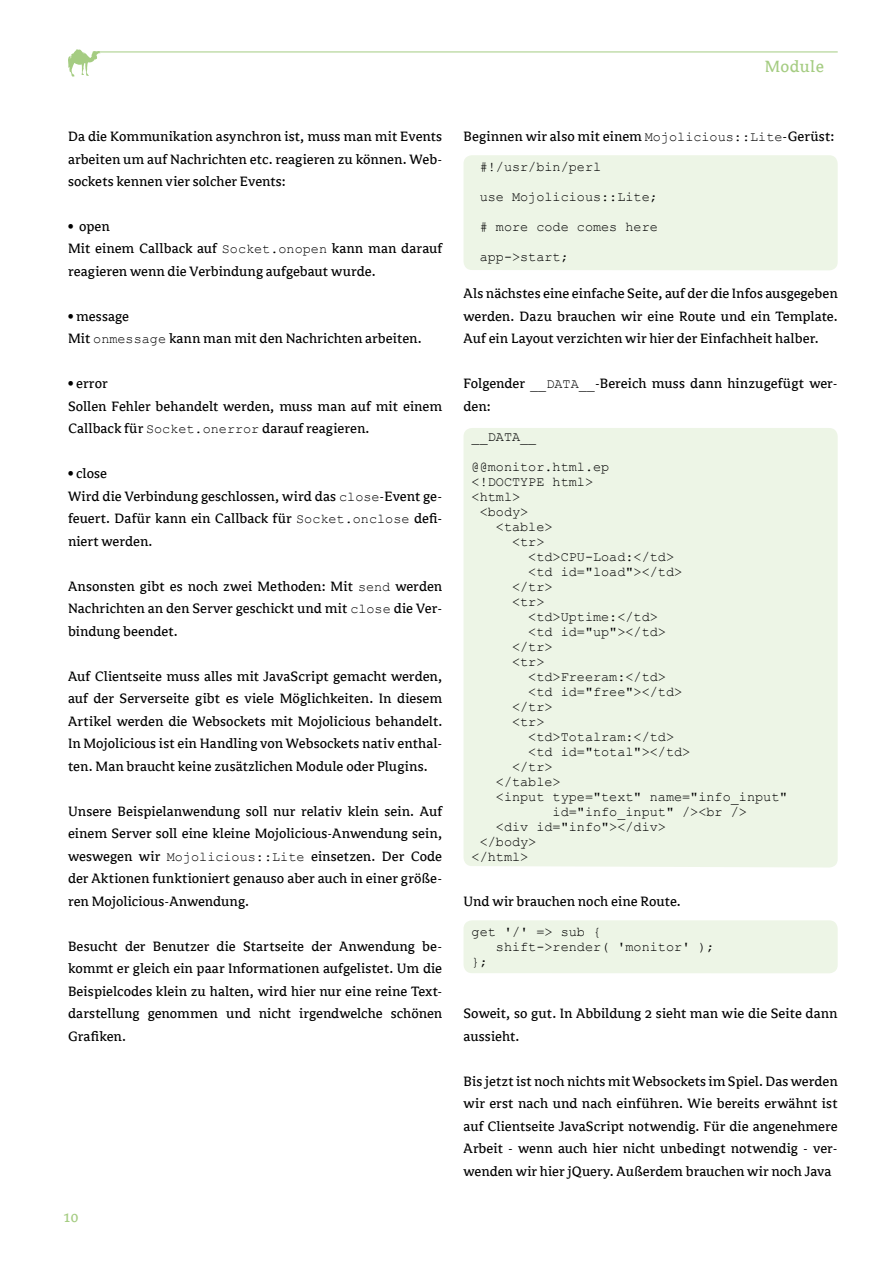
<style>
.page{position:relative;width:893px;height:1263px;background:#fff}
.page>*{position:absolute;margin:0;border:0;box-sizing:border-box;transform-origin:0 0}
.t1{font:18px "Avance";letter-spacing:.025em;color:#a5cc82}
.t2{font:16.5px "Avance";color:#a5cc82}
.t3{font:15px/22.5px "Avance";color:#000;text-align:justify}
.t4{font:13.5px "Courier New";color:#000}
.s1{font-family:"Courier New";font-size:13.5px}
</style>
<div class="page">
<svg style="left:68px;top:49px;width:32px;height:28px"></svg>
<hr style="left:99px;top:52px;width:739px;height:1px;background:#a5cc82">
<div style="left:463px;top:155px;width:375px;height:115px;background:#edf5e6;border-radius:9px"></div>
<div style="left:463px;top:428px;width:375px;height:439px;background:#edf5e6"></div>
<div style="left:463px;top:920px;width:375px;height:53px;background:#edf5e6;border-radius:9px"></div>
<p class="t1" style="left:765px;top:57px;width:61px">Module</p>
<p class="t3" style="left:68px;top:125px;width:376px">Da die Kommunikation asynchron ist, muss man mit Events arbeiten um auf Nachrichten etc. reagieren zu können. Web&shy;sockets kennen vier solcher Events:</p>
<p class="t3" style="left:68px;top:215px;width:376px;text-align:left">• open<br>Mit einem Callback auf <span class="s1">Socket.onopen</span> kann man darauf reagieren wenn die Verbindung aufgebaut wurde.</p>
<p class="t3" style="left:68px;top:305px;width:355px">• message<br>Mit <span class="s1">onmessage</span> kann man mit den Nachrichten arbeiten.</p>
<p class="t3" style="left:68px;top:373px;width:376px;text-align:left">• error<br>Sollen Fehler behandelt werden, muss man auf mit einem<br>Callback für <span class="s1">Socket.onerror</span> darauf reagieren.</p>
<p class="t3" style="left:68px;top:463px;width:376px;text-align:left">• close<br>Wird die Verbindung geschlossen, wird das <span class="s1">close</span>-Event ge&shy;feuert. Dafür kann ein Callback für <span class="s1">Socket.onclose</span> defi&shy;niert werden.</p>
<p class="t3" style="left:68px;top:575px;width:376px">Ansonsten gibt es noch zwei Methoden: Mit <span class="s1">send</span> werden Nachrichten an den Server geschickt und mit <span class="s1">close</span> die Ver&shy;bindung beendet.</p>
<p class="t3" style="left:68px;top:665px;width:376px">Auf Clientseite muss alles mit JavaScript gemacht werden, auf der Serverseite gibt es viele Möglichkeiten. In diesem Artikel werden die Websockets mit Mojolicious behandelt.<br>In Mojolicious ist ein Handling von Websockets nativ enthal&shy;ten. Man braucht keine zusätzlichen Module oder Plugins.</p>
<p class="t3" style="left:68px;top:800px;width:376px">Unsere Beispielanwendung soll nur relativ klein sein. Auf einem Server soll eine kleine Mojolicious-Anwendung sein, weswegen wir <span class="s1">Mojolicious::Lite</span> einsetzen. Der Code der Aktionen funktioniert genauso aber auch in einer größe&shy;ren Mojolicious-Anwendung.</p>
<p class="t3" style="left:68px;top:935px;width:376px">Besucht der Benutzer die Startseite der Anwendung be&shy;kommt er gleich ein paar Informationen aufgelistet. Um die Beispielcodes klein zu halten, wird hier nur eine reine Text&shy;darstellung genommen und nicht irgendwelche schönen Grafiken.</p>
<p class="t2" style="left:64px;top:1208px;width:16px">10</p>
<p class="t3" style="left:463px;top:125px;width:372px">Beginnen wir also mit einem <span class="s1">Mojolicious::Lite</span>-Gerüst:</p>
<p class="t4" style="left:480px;top:158px;width:123px">#!/usr/bin/perl</p>
<p class="t4" style="left:480px;top:188px;width:180px">use Mojolicious::Lite;</p>
<p class="t4" style="left:480px;top:218px;width:180px"># more code comes here</p>
<p class="t4" style="left:480px;top:248px;width:91px">app-&gt;start;</p>
<p class="t3" style="left:463px;top:283px;width:376px">Als nächstes eine einfache Seite, auf der die Infos ausgegeben werden. Dazu brauchen wir eine Route und ein Template.<br>Auf ein Layout verzichten wir hier der Einfachheit halber.</p>
<p class="t3" style="left:463px;top:373px;width:376px">Folgender <span class="s1">__DATA__</span>-Bereich muss dann hinzugefügt wer&shy;den:</p>
<p class="t4" style="left:472px;top:428px;width:66px">__DATA__</p>
<p class="t4" style="left:472px;top:458px;width:139px">@@monitor.html.ep</p>
<p class="t4" style="left:472px;top:473px;width:123px">&lt;!DOCTYPE html&gt;</p>
<p class="t4" style="left:472px;top:488px;width:50px">&lt;html&gt;</p>
<p class="t4" style="left:480px;top:503px;width:50px">&lt;body&gt;</p>
<p class="t4" style="left:496px;top:518px;width:58px">&lt;table&gt;</p>
<p class="t4" style="left:512px;top:533px;width:34px">&lt;tr&gt;</p>
<p class="t4" style="left:528px;top:548px;width:147px">&lt;td&gt;CPU-Load:&lt;/td&gt;</p>
<p class="t4" style="left:528px;top:563px;width:155px">&lt;td id="load"&gt;&lt;/td&gt;</p>
<p class="t4" style="left:512px;top:578px;width:42px">&lt;/tr&gt;</p>
<p class="t4" style="left:512px;top:593px;width:34px">&lt;tr&gt;</p>
<p class="t4" style="left:528px;top:608px;width:131px">&lt;td&gt;Uptime:&lt;/td&gt;</p>
<p class="t4" style="left:528px;top:623px;width:139px">&lt;td id="up"&gt;&lt;/td&gt;</p>
<p class="t4" style="left:512px;top:638px;width:42px">&lt;/tr&gt;</p>
<p class="t4" style="left:512px;top:653px;width:34px">&lt;tr&gt;</p>
<p class="t4" style="left:528px;top:668px;width:139px">&lt;td&gt;Freeram:&lt;/td&gt;</p>
<p class="t4" style="left:528px;top:683px;width:155px">&lt;td id="free"&gt;&lt;/td&gt;</p>
<p class="t4" style="left:512px;top:698px;width:42px">&lt;/tr&gt;</p>
<p class="t4" style="left:512px;top:713px;width:34px">&lt;tr&gt;</p>
<p class="t4" style="left:528px;top:728px;width:147px">&lt;td&gt;Totalram:&lt;/td&gt;</p>
<p class="t4" style="left:528px;top:743px;width:164px">&lt;td id="total"&gt;&lt;/td&gt;</p>
<p class="t4" style="left:512px;top:758px;width:42px">&lt;/tr&gt;</p>
<p class="t4" style="left:496px;top:773px;width:66px">&lt;/table&gt;</p>
<p class="t4" style="left:496px;top:788px;width:293px">&lt;input type="text" name="info_input"</p>
<p class="t4" style="left:553px;top:803px;width:196px">id="info_input" /&gt;&lt;br /&gt;</p>
<p class="t4" style="left:496px;top:818px;width:172px">&lt;div id="info"&gt;&lt;/div&gt;</p>
<p class="t4" style="left:480px;top:833px;width:58px">&lt;/body&gt;</p>
<p class="t4" style="left:472px;top:848px;width:58px">&lt;/html&gt;</p>
<p class="t3" style="left:463px;top:890px;width:219px">Und wir brauchen noch eine Route.</p>
<p class="t4" style="left:472px;top:923px;width:131px">get '/' =&gt; sub {</p>
<p class="t4" style="left:496px;top:938px;width:220px">shift-&gt;render( 'monitor' );</p>
<p class="t4" style="left:472px;top:953px;width:18px">};</p>
<p class="t3" style="left:463px;top:1003px;width:376px">Soweit, so gut. In Abbildung 2 sieht man wie die Seite dann aussieht.</p>
<p class="t3" style="left:463px;top:1070px;width:376px">Bis jetzt ist noch nichts mit Websockets im Spiel. Das werden wir erst nach und nach einführen. Wie bereits erwähnt ist auf Clientseite JavaScript notwendig. Für die angenehmere Arbeit - wenn auch hier nicht unbedingt notwendig - ver&shy;wenden wir hier jQuery. Außerdem brauchen wir noch Java</p>
</div>
